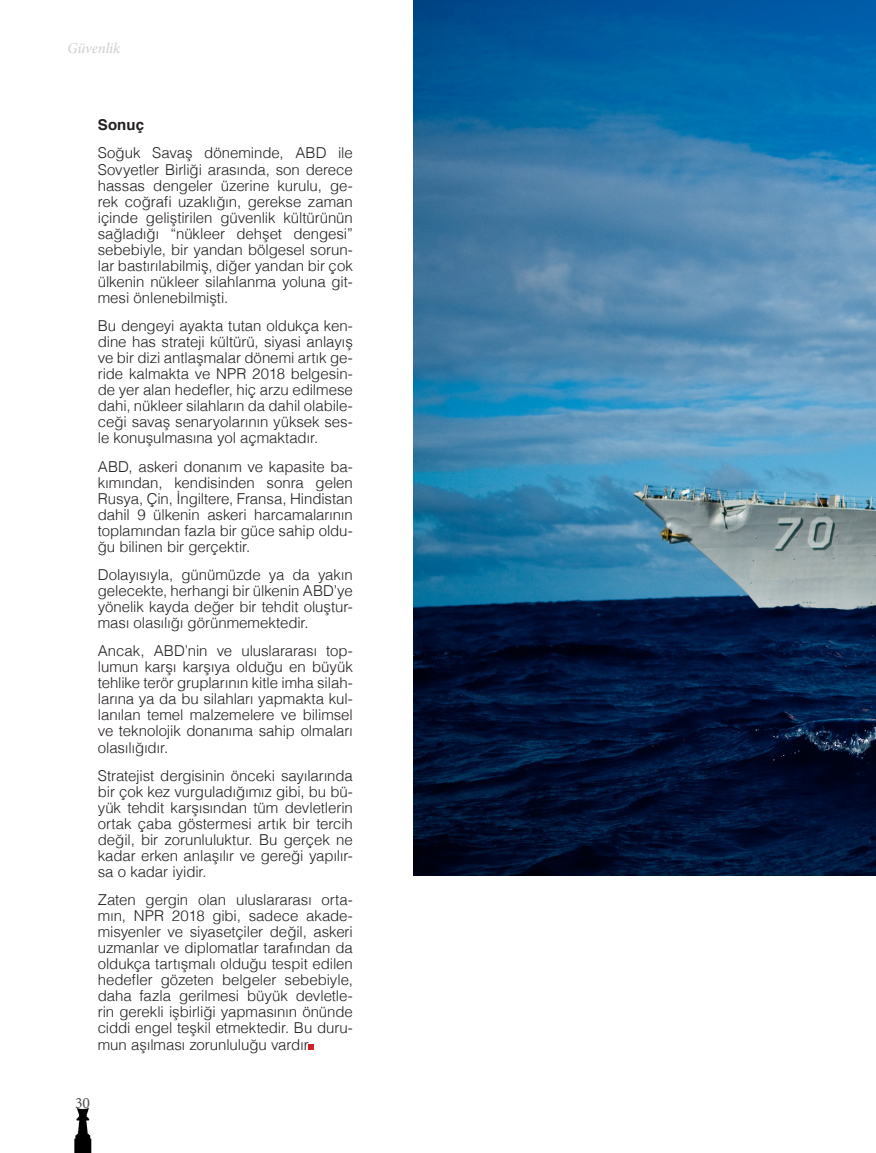
<style>
.page{position:relative;width:876px;height:1153px;background:#fff}
.page>*{position:absolute;margin:0;border:0;box-sizing:border-box;transform-origin:0 0}
.t1{font:15.75px "Minion Pro";color:#505052}
.t2{font:300 15px/16px "Helvetica";letter-spacing:-.005em;color:#231f20;text-align:justify}
.t3{font:italic 15px "Minion Pro";letter-spacing:-.01em;color:#cdced0}
.t4{font:700 15px "Helvetica";letter-spacing:.005em;color:#231f20}
</style>
<div class="page">
<img style="left:74px;top:1108px;width:18px;height:44px">
<img style="left:414px;top:0;width:462px;height:875px">
<svg style="left:309px;top:1044px;width:5px;height:5px"></svg>
<p class="t3" style="left:67px;top:38px;width:54px">Güvenlik</p>
<p class="t4" style="left:98px;top:113px;width:48px">Sonuç</p>
<p class="t2" style="left:98px;top:144px;width:257px">Soğuk Savaş döneminde, ABD ile Sovyetler Birliği arasında, son derece hassas dengeler üzerine kurulu, ge&shy;rek coğrafi uzaklığın, gerekse zaman içinde geliştirilen güvenlik kültürünün sağladığı “nükleer dehşet dengesi” sebebiyle, bir yandan bölgesel sorun&shy;lar bastırılabilmiş, diğer yandan bir çok ülkenin nükleer silahlanma yoluna git&shy;mesi önlenebilmişti.</p>
<p class="t2" style="left:98px;top:316px;width:257px">Bu dengeyi ayakta tutan oldukça ken&shy;dine has strateji kültürü, siyasi anlayış ve bir dizi antlaşmalar dönemi artık ge&shy;ride kalmakta ve NPR 2018 belgesin&shy;de yer alan hedefler, hiç arzu edilmese dahi, nükleer silahların da dahil olabile&shy;ceği savaş senaryolarının yüksek ses&shy;le konuşulmasına yol açmaktadır.</p>
<p class="t2" style="left:98px;top:457px;width:257px">ABD, askeri donanım ve kapasite ba&shy;kımından, kendisinden sonra gelen Rusya, Çin, İngiltere, Fransa, Hindistan dahil 9 ülkenin askeri harcamalarının toplamından fazla bir güce sahip oldu&shy;ğu bilinen bir gerçektir.</p>
<p class="t2" style="left:98px;top:565px;width:257px">Dolayısıyla, günümüzde ya da yakın gelecekte, herhangi bir ülkenin ABD’ye yönelik kayda değer bir tehdit oluştur&shy;ması olasılığı görünmemektedir.</p>
<p class="t2" style="left:98px;top:641px;width:257px">Ancak, ABD’nin ve uluslararası top&shy;lumun karşı karşıya olduğu en büyük tehlike terör gruplarının kitle imha silah&shy;larına ya da bu silahları yapmakta kul&shy;lanılan temel malzemelere ve bilimsel ve teknolojik donanıma sahip olmaları olasılığıdır.</p>
<p class="t2" style="left:98px;top:766px;width:257px">Stratejist dergisinin önceki sayılarında bir çok kez vurguladığımız gibi, bu bü&shy;yük tehdit karşısından tüm devletlerin ortak çaba göstermesi artık bir tercih değil, bir zorunluluktur. Bu gerçek ne kadar erken anlaşılır ve gereği yapılır&shy;sa o kadar iyidir.</p>
<p class="t2" style="left:98px;top:890px;width:257px">Zaten gergin olan uluslararası orta&shy;mın, NPR 2018 gibi, sadece akade&shy;misyenler ve siyasetçiler değil, askeri uzmanlar ve diplomatlar tarafından da oldukça tartışmalı olduğu tespit edilen hedefler gözeten belgeler sebebiyle, daha fazla gerilmesi büyük devletle&shy;rin gerekli işbirliği yapmasının önünde ciddi engel teşkil etmektedir. Bu duru&shy;mun aşılması zorunluluğu vardır.</p>
<p class="t1" style="left:75px;top:1092px;width:17px">30</p>
</div>
